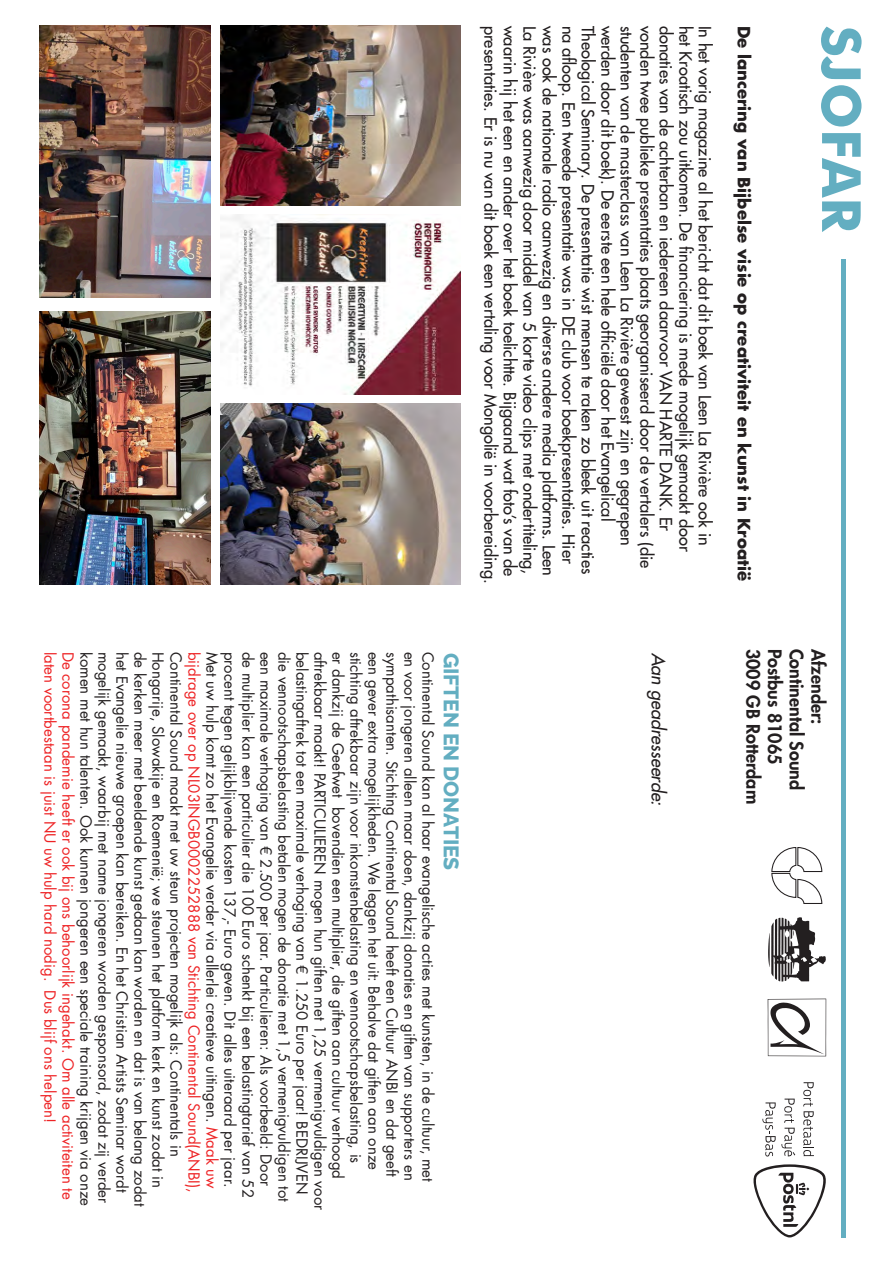
<style>
.page{position:relative;width:893px;height:1263px;background:#fff}
.page>*{position:absolute;margin:0;border:0;box-sizing:border-box;transform-origin:0 0}
.t1{font:700 54px "Futura";color:#63aec1}
.t2{font:800 21px "Raleway";color:#63aec1}
.t3{font:800 18px "Futura Std";color:#231f20}
.t4{font:italic 500 18px "Futura Std";color:#231f20}
.t5{font:500 16.5px "Futura Std";color:#231f20}
.t6{font:700 16.5px "Futura Std";color:#231f20}
.t7{font:15px "Futura Std";color:#231f20}
.t8{font:15px "Futura Std";color:#ee2325}
.s1{color:#ee2325}
.s2{color:#ee2727}
</style>
<div class="page">
<svg style="left:771px;top:847px;width:52px;height:57px"></svg>
<svg style="left:768px;top:998px;width:58px;height:58px"></svg>
<svg style="left:768px;top:917px;width:58px;height:64px"></svg>
<svg style="left:753px;top:1164px;width:73px;height:73px"></svg>
<svg style="left:803px;top:1082px;width:11px;height:74px"></svg>
<svg style="left:762px;top:1098px;width:33px;height:58px"></svg>
<hr style="left:841px;top:259px;width:4px;height:978px;background:#63aec1">
<img style="left:220px;top:26px;width:240px;height:180px">
<img style="left:220px;top:215px;width:240px;height:180px">
<img style="left:220px;top:404px;width:240px;height:180px">
<img style="left:40px;top:26px;width:171px;height:272px">
<img style="left:40px;top:312px;width:171px;height:272px">
<p class="t5" style="left:501px;top:26px;width:560px;rotate:90deg">presentaties. Er is nu van dit boek een vertaling voor Mongolië in voorbereiding.</p>
<p class="t5" style="left:520px;top:26px;width:552px;rotate:90deg">waarin hij het een en ander over het boek toelichtte. Bijgaand wat foto’s van de</p>
<p class="t5" style="left:540px;top:26px;width:550px;rotate:90deg">La Rivière was aanwezig door middel van 5 korte video clips met ondertiteling,</p>
<p class="t5" style="left:559px;top:26px;width:552px;rotate:90deg">was ook de nationale radio aanwezig en diverse andere media platforms. Leen</p>
<p class="t5" style="left:579px;top:26px;width:540px;rotate:90deg">na afloop. Een tweede presentatie was in DE club voor boekpresentaties. Hier</p>
<p class="t5" style="left:598px;top:26px;width:550px;rotate:90deg">Theological Seminary. De presentatie wist mensen te raken zo bleek uit reacties</p>
<p class="t5" style="left:618px;top:26px;width:497px;rotate:90deg">werden door dit boek). De eerste een hele officiële door het Evangelical</p>
<p class="t5" style="left:637px;top:26px;width:522px;rotate:90deg">studenten van de masterclass van Leen La Rivière geweest zijn en gegrepen</p>
<p class="t5" style="left:657px;top:26px;width:544px;rotate:90deg">vonden twee publieke presentaties plaats georganiseerd door de vertalers (die</p>
<p class="t5" style="left:676px;top:26px;width:507px;rotate:90deg">donaties van de achterban en iedereen daarvoor VAN HARTE DANK. Er</p>
<p class="t5" style="left:696px;top:26px;width:528px;rotate:90deg">het Kroatisch zou uitkomen. De financiering is mede mogelijk gemaakt door</p>
<p class="t5" style="left:715px;top:26px;width:521px;rotate:90deg">In het vorig magazine al het bericht dat dit boek van Leen La Rivière ook in</p>
<p class="t6" style="left:755px;top:26px;width:557px;rotate:90deg">De lancering van Bijbelse visie op creativiteit en kunst in Kroatië</p>
<p class="t1" style="left:881px;top:26px;width:208px;rotate:90deg">SJOFAR</p>
<p class="t7" style="left:419px;top:652px;width:530px;rotate:90deg">en voor jongeren alleen maar doen, dankzij donaties en giften van supporters en</p>
<p class="t7" style="left:437px;top:652px;width:532px;rotate:90deg">Continental Sound kan al haar evangelische acties met kunsten, in de cultuur, met</p>
<p class="t4" style="left:670px;top:653px;width:154px;rotate:90deg">Aan geadresseerde:</p>
<p class="t3" style="left:765px;top:648px;width:157px;rotate:90deg">3009 GB Rotterdam</p>
<p class="t3" style="left:786px;top:648px;width:118px;rotate:90deg">Postbus 81065</p>
<p class="t3" style="left:808px;top:648px;width:143px;rotate:90deg">Continental Sound</p>
<p class="t3" style="left:829px;top:648px;width:78px;rotate:90deg">Afzender:</p>
<p class="t7" style="left:221px;top:652px;width:538px;rotate:90deg">Met uw hulp komt zo het Evangelie verder via allerlei creatieve uitingen. <span class="s1">Maak uw</span></p>
<p class="t7" style="left:239px;top:652px;width:537px;rotate:90deg">procent tegen gelijkblijvende kosten 137,- Euro geven. Dit alles uiteraard per jaar.</p>
<p class="t7" style="left:257px;top:652px;width:548px;rotate:90deg">de multiplier kan een particulier die 100 Euro schenkt bij een belastingtarief van 52</p>
<p class="t7" style="left:275px;top:652px;width:536px;rotate:90deg">een maximale verhoging van € 2.500 per jaar. Particulieren: Als voorbeeld: Door</p>
<p class="t7" style="left:293px;top:652px;width:551px;rotate:90deg">die vennootschapsbelasting betalen mogen de donatie met 1,5 vermenigvuldigen tot</p>
<p class="t7" style="left:311px;top:652px;width:544px;rotate:90deg">belastingaftrek tot een maximale verhoging van € 1.250 Euro per jaar! BEDRIJVEN</p>
<p class="t7" style="left:329px;top:652px;width:560px;rotate:90deg">aftrekbaar maakt! PARTICULIEREN mogen hun giften met 1,25 vermenigvuldigen voor</p>
<p class="t7" style="left:347px;top:652px;width:529px;rotate:90deg">er dankzij de Geefwet bovendien een multiplier, die giften aan cultuur verhoogd</p>
<p class="t7" style="left:365px;top:652px;width:513px;rotate:90deg">stichting aftrekbaar zijn voor inkomstenbelasting en vennootschapsbelasting, is</p>
<p class="t7" style="left:383px;top:652px;width:520px;rotate:90deg">een gever extra mogelijkheden. We leggen het uit: Behalve dat giften aan onze</p>
<p class="t7" style="left:401px;top:652px;width:526px;rotate:90deg">sympathisanten. Stichting Continental Sound heeft een Cultuur ANBI en dat geeft</p>
<p class="t8" style="left:59px;top:652px;width:473px;rotate:90deg">laten voortbestaan is juist NU uw hulp hard nodig. Dus blijf ons helpen!</p>
<p class="t8" style="left:77px;top:652px;width:549px;rotate:90deg">De corona pandemie heeft er ook bij ons behoorlijk ingehakt. Om alle activiteiten te</p>
<p class="t7" style="left:95px;top:652px;width:556px;rotate:90deg">komen met hun talenten. Ook kunnen jongeren een speciale training krijgen via onze</p>
<p class="t7" style="left:113px;top:652px;width:553px;rotate:90deg">mogelijk gemaakt, waarbij met name jongeren worden gesponsord, zodat zij verder</p>
<p class="t7" style="left:131px;top:652px;width:542px;rotate:90deg">het Evangelie nieuwe groepen kan bereiken. En het Christian Artists Seminar wordt</p>
<p class="t7" style="left:149px;top:652px;width:556px;rotate:90deg">de kerken meer met beeldende kunst gedaan kan worden en dat is van belang zodat</p>
<p class="t7" style="left:167px;top:652px;width:538px;rotate:90deg">Hongarije, Slowakije en Roemenië; we steunen het platform kerk en kunst zodat in</p>
<p class="t7" style="left:185px;top:652px;width:507px;rotate:90deg">Continental Sound maakt met uw steun projecten mogelijk als: Continentals in</p>
<p class="t8" style="left:203px;top:652px;width:542px;rotate:90deg">bijdrage over op NL03INGB0002252888 van Stichting Continental Sound(ANB<span class="s2">I),</span></p>
<p class="t2" style="left:463px;top:653px;width:219px;rotate:90deg">GIFTEN EN DONATIES</p>
</div>
